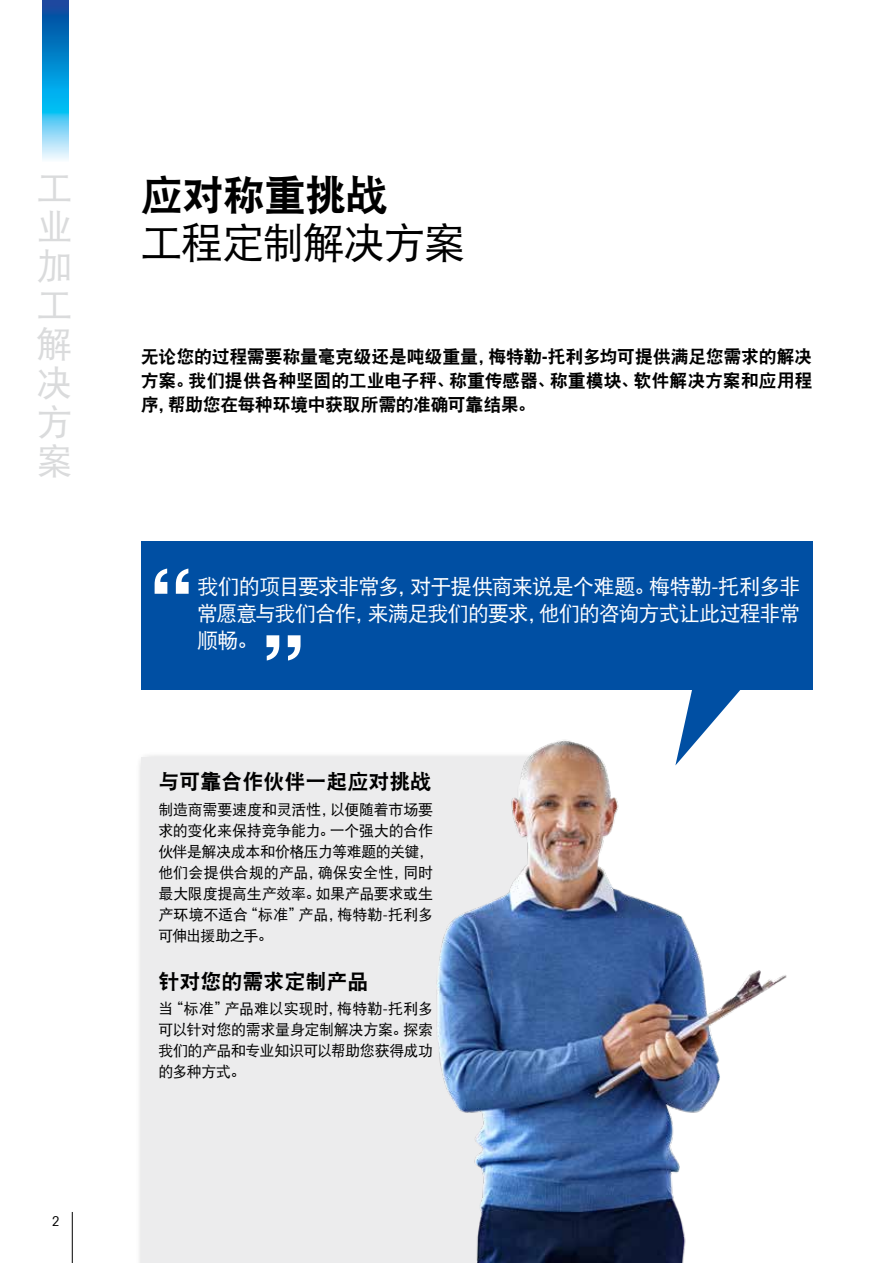
<style>
.page{position:relative;width:893px;height:1263px;background:#fff}
.page>*{position:absolute;margin:0;border:0;box-sizing:border-box;transform-origin:0 0}
.t1{font:42px "DFP Hei W5";letter-spacing:-.04em;color:#000}
.t2{font:42px "DFP Hei W9";letter-spacing:-.02em;color:#000}
.t3{font:36px/39px "DFP Hei W5";color:#dadbdc;text-align:justify}
.t4{font:21px/27px "DFP Hei W5";letter-spacing:-.04em;color:#fff;text-align:justify}
.t5{font:21px "DFP Hei W9";color:#000}
.t6{font:18px/24px "DFP Hei W9";letter-spacing:-.02em;color:#000;text-align:justify}
.t7{font:15px/21px "DFP Hei W5";letter-spacing:-.02em;color:#000;text-align:justify}
.t8{font:13.5px "Avant Gardefor MT Bk";color:#000}
.s1{font-family:"Avant Gardefor MT Bd"}
.s2{font-family:"Avant Gardefor MT Bk"}
</style>
<div class="page">
<hr style="left:72px;top:1212px;width:1px;height:51px;background:#000">
<img style="left:43px;top:0;width:25px;height:160px">
<div style="left:142px;top:541px;width:671px;height:149px;background:#004fa3"></div>
<div style="left:141px;top:757px;width:420px;height:506px;background:#ececed"></div>
<svg style="left:155px;top:568px;width:34px;height:26px"></svg>
<svg style="left:267px;top:635px;width:34px;height:25px"></svg>
<img style="left:426px;top:740px;width:361px;height:523px">
<svg style="left:675px;top:690px;width:92px;height:75px"></svg>
<h2 class="t3" style="left:37px;top:168px;width:37px">工业加工解决方案</h2>
<h1 class="t2" style="left:141px;top:172px;width:249px">应对称重挑战</h1>
<h1 class="t1" style="left:141px;top:220px;width:326px">工程定制解决方案</h1>
<p class="t6" style="left:141px;top:344px;width:673px">无论您的过程需要称量毫克级还是吨级重量，梅特勒<span class="s1">-</span>托利多均可提供满足您需求的解决方案。我们提供各种坚固的工业电子秤、称重传感器、称重模块、软件解决方案和应用程序，帮助您在每种环境中获取所需的准确可靠结果。</p>
<h3 class="t4" style="left:197px;top:572px;width:605px">我们的项目要求非常多，对于提供商来说是个难题。梅特勒<span class="s2">-</span>托利多非常愿意与我们合作，来满足我们的要求，他们的咨询方式让此过程非常顺畅。</h3>
<p class="t8" style="left:52px;top:1213px;width:9px">2</p>
<h3 class="t5" style="left:158px;top:770px;width:274px">与可靠合作伙伴一起应对挑战</h3>
<p class="t7" style="left:158px;top:798px;width:276px">制造商需要速度和灵活性，以便随着市场要求的变化来保持竞争能力。一个强大的合作伙伴是解决成本和价格压力等难题的关键，他们会提供合规的产品，确保安全性，同时最大限度提高生产效率。如果产品要求或生产环境不适合“标准”产品，梅特勒<span class="s2">-</span>托利多可伸出援助之手。</p>
<h3 class="t5" style="left:158px;top:970px;width:211px">针对您的需求定制产品</h3>
<p class="t7" style="left:158px;top:998px;width:276px">当“标准”产品难以实现时，梅特勒<span class="s2">-</span>托利多可以针对您的需求量身定制解决方案。探索我们的产品和专业知识可以帮助您获得成功的多种方式。</p>
</div>
